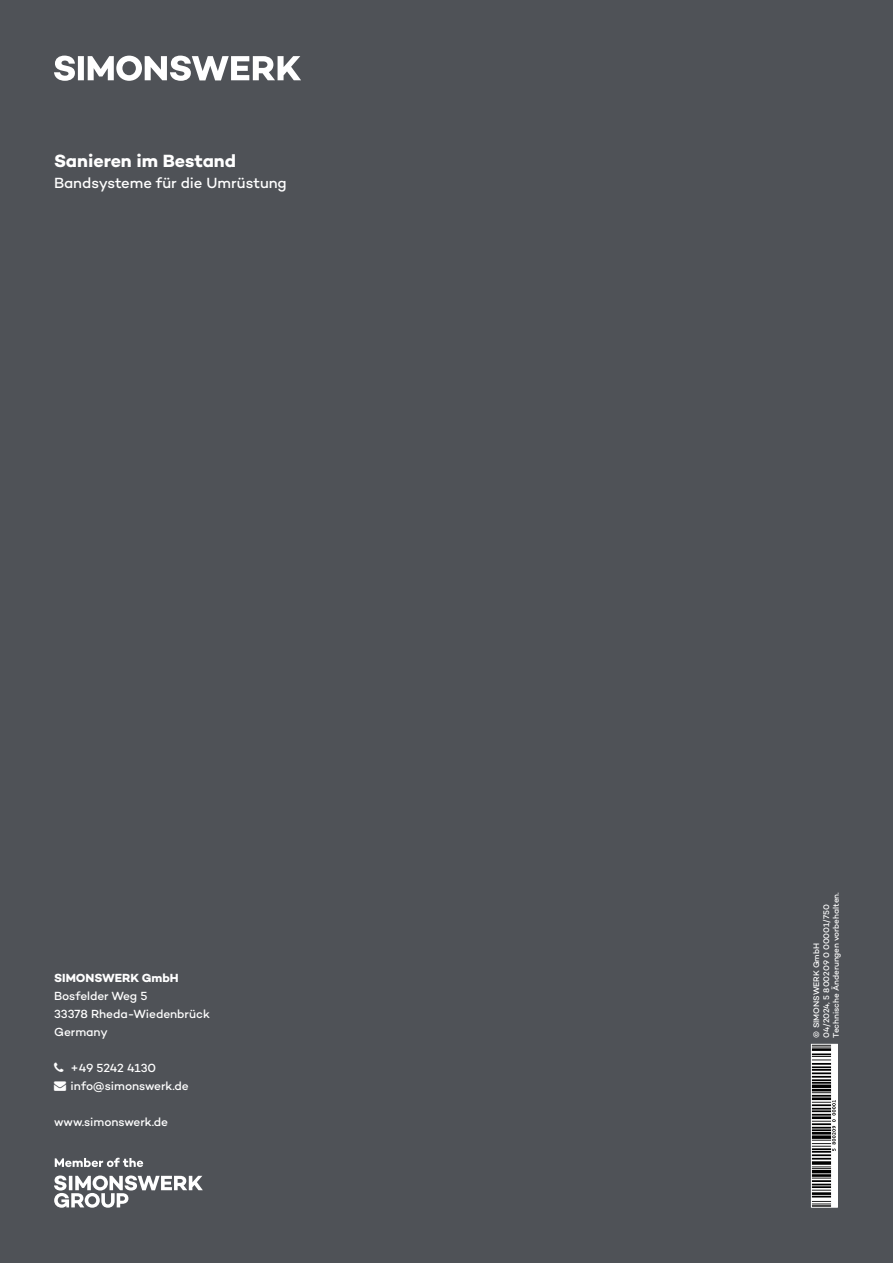
<style>
.page{position:relative;width:893px;height:1263px;background:#4f5257}
.page>*{position:absolute;margin:0;border:0;box-sizing:border-box;transform-origin:0 0}
.t1{font:700 18px "Campton";letter-spacing:-.005em;color:#fff}
.t2{font:500 15px "Campton";color:#fff}
.t3{font:500 12px/18px "Campton";letter-spacing:-.005em;color:#fff}
.t4{font:700 12px "Campton";color:#fff}
.t5{font:500 8.25px/9.9px "Campton";color:#fff}
</style>
<div class="page">
<svg style="left:54px;top:56px;width:247px;height:25px"></svg>
<svg style="left:55px;top:1158px;width:88px;height:9px"></svg>
<svg style="left:54px;top:1175px;width:149px;height:33px"></svg>
<svg style="left:811px;top:1044px;width:27px;height:164px;background:#979797"></svg>
<h1 class="t1" style="left:54px;top:150px;width:184px">Sanieren im Bestand</h1>
<p class="t2" style="left:54px;top:174px;width:234px">Bandsysteme für die Umrüstung</p>
<p class="t4" style="left:54px;top:970px;width:126px">SIMONSWERK GmbH</p>
<p class="t3" style="left:54px;top:986px;width:157px">Bosfelder Weg 5<br>33378 Rheda-Wiedenbrück<br>Germany</p>
<p class="t3" style="left:71px;top:1058px;width:87px">+49 5242 4130</p>
<p class="t3" style="left:54px;top:1076px;width:136px">→ info@simonswerk.de</p>
<p class="t3" style="left:54px;top:1112px;width:115px">www.simonswerk.de</p>
<p class="t5" style="left:811px;top:1037px;width:147px;rotate:-90deg">© SIMONSWERK GmbH<br>04/2024, 5 800209 0 00001/750<br>Technische Änderungen vorbehalten.</p>
</div>
